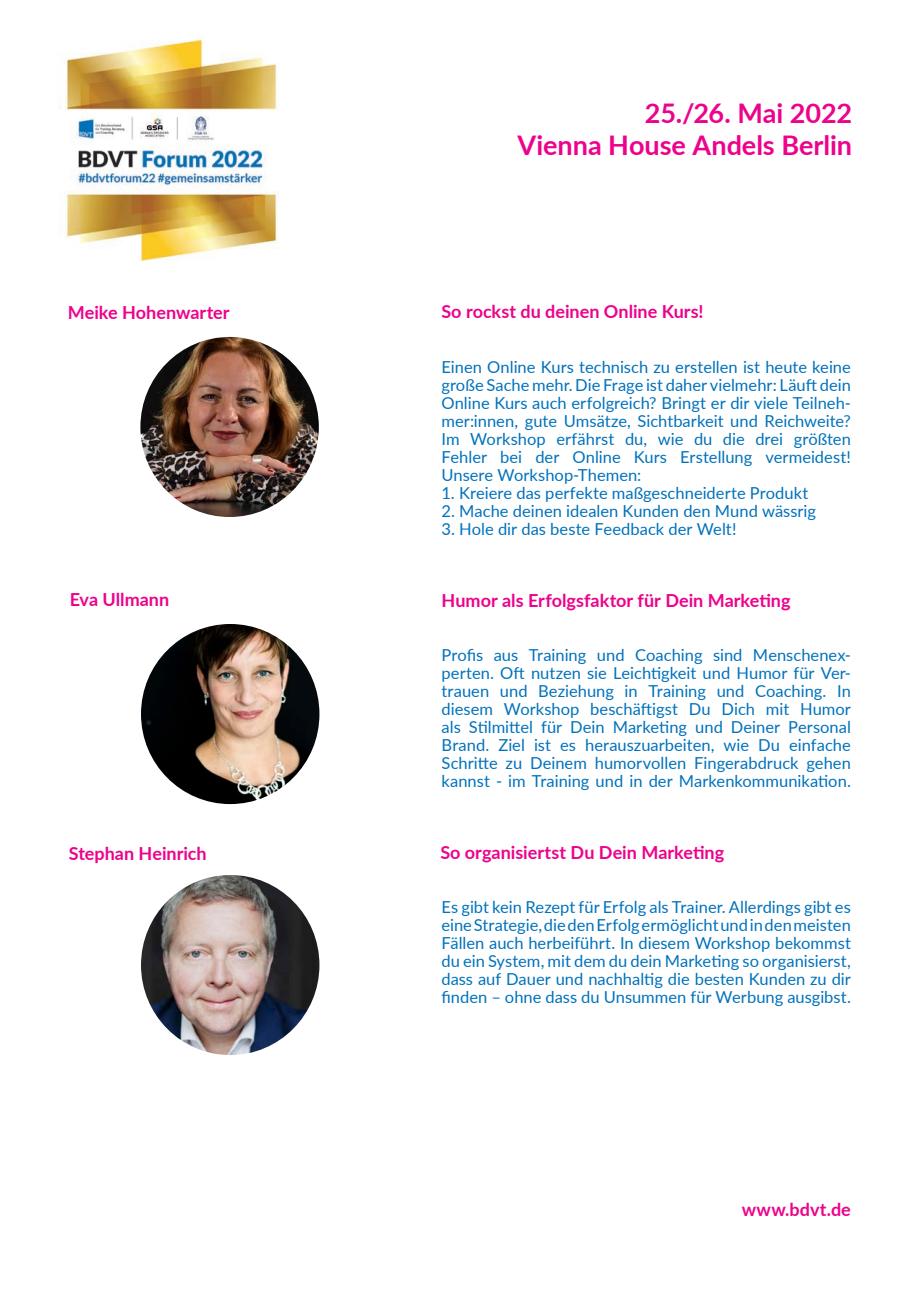
<style>
.page{position:relative;width:919px;height:1289px;background:#fff}
.page>*{position:absolute;margin:0;border:0;box-sizing:border-box;transform-origin:0 0}
.t1{font:700 27px/32.4px "Lato";color:#ed028c;text-align:right}
.t2{font:700 18px "Lato";color:#ed028c}
.t3{font:16.5px/18px "Lato";color:#0072bc;text-align:justify}
</style>
<div class="page">
<img style="left:59px;top:39px;width:218px;height:223px">
<img style="left:140px;top:337px;width:179px;height:180px">
<img style="left:141px;top:624px;width:178px;height:180px">
<img style="left:141px;top:875px;width:178px;height:180px">
<p class="t1" style="left:517px;top:96px;width:336px">25./26. Mai 2022<br>Vienna House Andels Berlin</p>
<p class="t2" style="left:68px;top:299px;width:163px">Meike Hohenwarter</p>
<p class="t2" style="left:441px;top:298px;width:264px">So rockst du deinen Online Kurs!</p>
<p class="t2" style="left:70px;top:586px;width:101px">Eva Ullmann</p>
<p class="t2" style="left:69px;top:840px;width:139px">Stephan Heinrich</p>
<p class="t3" style="left:441px;top:357px;width:411px">Einen Online Kurs technisch zu erstellen ist heute keine große Sache mehr. Die Frage ist daher vielmehr: Läuft dein Online Kurs auch erfolgreich? Bringt er dir viele Teilneh&shy;mer:innen, gute Umsätze, Sichtbarkeit und Reichweite?</p>
<p class="t3" style="left:441px;top:429px;width:411px">Im Workshop erfährst du, wie du die drei größten<br>Fehler bei der Online Kurs Erstellung vermeidest!</p>
<p class="t3" style="left:441px;top:465px;width:201px">Unsere Workshop-Themen:</p>
<p class="t3" style="left:441px;top:483px;width:368px">1. Kreiere das perfekte maßgeschneiderte Produkt</p>
<p class="t3" style="left:441px;top:501px;width:376px">2. Mache deinen idealen Kunden den Mund wässrig</p>
<p class="t3" style="left:441px;top:519px;width:296px">3. Hole dir das beste Feedback der Welt!</p>
<p class="t2" style="left:441px;top:587px;width:350px">Humor als Erfolgsfaktor für Dein Marketing</p>
<p class="t3" style="left:441px;top:645px;width:411px">Profis aus Training und Coaching sind Menschenex&shy;perten. Oft nutzen sie Leichtigkeit und Humor für Ver&shy;trauen und Beziehung in Training und Coaching. In diesem Workshop beschäftigst Du Dich mit Humor als Stilmittel für Dein Marketing und Deiner Personal Brand. Ziel ist es herauszuarbeiten, wie Du einfache Schritte zu Deinem humorvollen Fingerabdruck gehen kannst - im Training und in der Markenkommunikation.</p>
<p class="t2" style="left:440px;top:839px;width:285px">So organisiertst Du Dein Marketing</p>
<p class="t3" style="left:441px;top:897px;width:411px">Es gibt kein Rezept für Erfolg als Trainer. Allerdings gibt es eine Strategie, die den Erfolg ermöglicht und in den meisten Fällen auch herbeiführt. In diesem Workshop bekommst du ein System, mit dem du dein Marketing so organisierst, dass auf Dauer und nachhaltig die besten Kunden zu dir finden – ohne dass du Unsummen für Werbung ausgibst.</p>
<p class="t2" style="left:741px;top:1196px;width:111px">www.bdvt.de</p>
</div>
